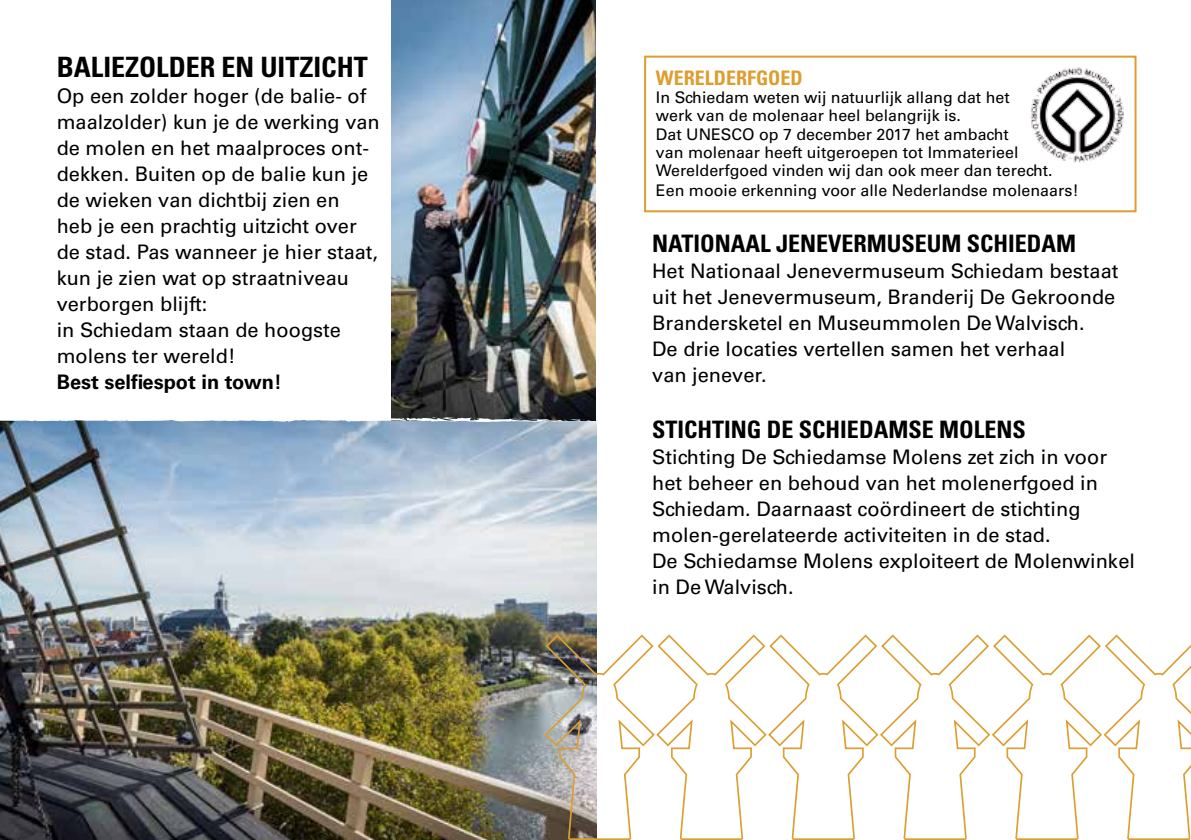
<style>
.page{position:relative;width:1191px;height:840px;background:#fff}
.page>*{position:absolute;margin:0;border:0;box-sizing:border-box;transform-origin:0 0}
.t1{font:700 condensed 28px "Univers LT Std";color:#000}
.t2{font:700 condensed 24px "Univers LT Std";color:#000}
.t3{font:20px/26px "Univers LT Std";color:#000}
.t4{font:700 20px "Univers LT Std";color:#000}
.t5{font:700 condensed 20px "Univers LT Std";color:#dc9e30}
.t6{font:16px/18px "Univers LT Std";color:#000}
</style>
<div class="page">
<img style="left:0;top:422px;width:597px;height:417px">
<div style="left:644px;top:56px;width:492px;height:156px;background:#fff;border:2px solid #dc9e30"></div>
<img style="left:1031px;top:67px;width:93px;height:96px">
<svg style="left:543px;top:633px;width:648px;height:206px"></svg>
<img style="left:391px;top:0;width:204px;height:416px">
<svg style="left:0;top:416px;width:597px;height:6px"></svg>
<h1 class="t1" style="left:57px;top:50px;width:313px">BALIEZOLDER EN UITZICHT</h1>
<p class="t3" style="left:57px;top:83px;width:324px">Op een zolder hoger (de balie- of maalzolder) kun je de werking van de molen en het maalproces ont&shy;dekken. Buiten op de balie kun je de wieken van dichtbij zien en heb je een prachtig uitzicht over de stad. Pas wanneer je hier staat, kun je zien wat op straatniveau verborgen blijft:<br>in Schiedam staan de hoogste molens ter wereld!</p>
<p class="t4" style="left:57px;top:370px;width:227px">Best selfiespot in town!</p>
<p class="t5" style="left:656px;top:66px;width:148px">WERELDERFGOED</p>
<p class="t6" style="left:656px;top:89px;width:398px">In Schiedam weten wij natuurlijk allang dat het<br>werk van de molenaar heel belangrijk is.<br>Dat UNESCO op 7 december 2017 het ambacht<br>van molenaar heeft uitgeroepen tot Immaterieel Werelderfgoed vinden wij dan ook meer dan terecht.</p>
<p class="t6" style="left:656px;top:181px;width:424px">Een mooie erkenning voor alle Nederlandse molenaars!</p>
<p class="t2" style="left:652px;top:229px;width:425px">NATIONAAL JENEVERMUSEUM SCHIEDAM</p>
<p class="t3" style="left:652px;top:258px;width:468px">Het Nationaal Jenevermuseum Schiedam bestaat uit het Jenevermuseum, Branderij De Gekroonde Brandersketel en Museummolen De Walvisch.<br>De drie locaties vertellen samen het verhaal<br>van jenever.</p>
<p class="t2" style="left:652px;top:415px;width:375px">STICHTING DE SCHIEDAMSE MOLENS</p>
<p class="t3" style="left:652px;top:444px;width:484px">Stichting De Schiedamse Molens zet zich in voor het beheer en behoud van het molenerfgoed in Schiedam. Daarnaast coördineert de stichting molen-gerelateerde activiteiten in de stad.<br>De Schiedamse Molens exploiteert de Molenwinkel in De Walvisch.</p>
</div>
